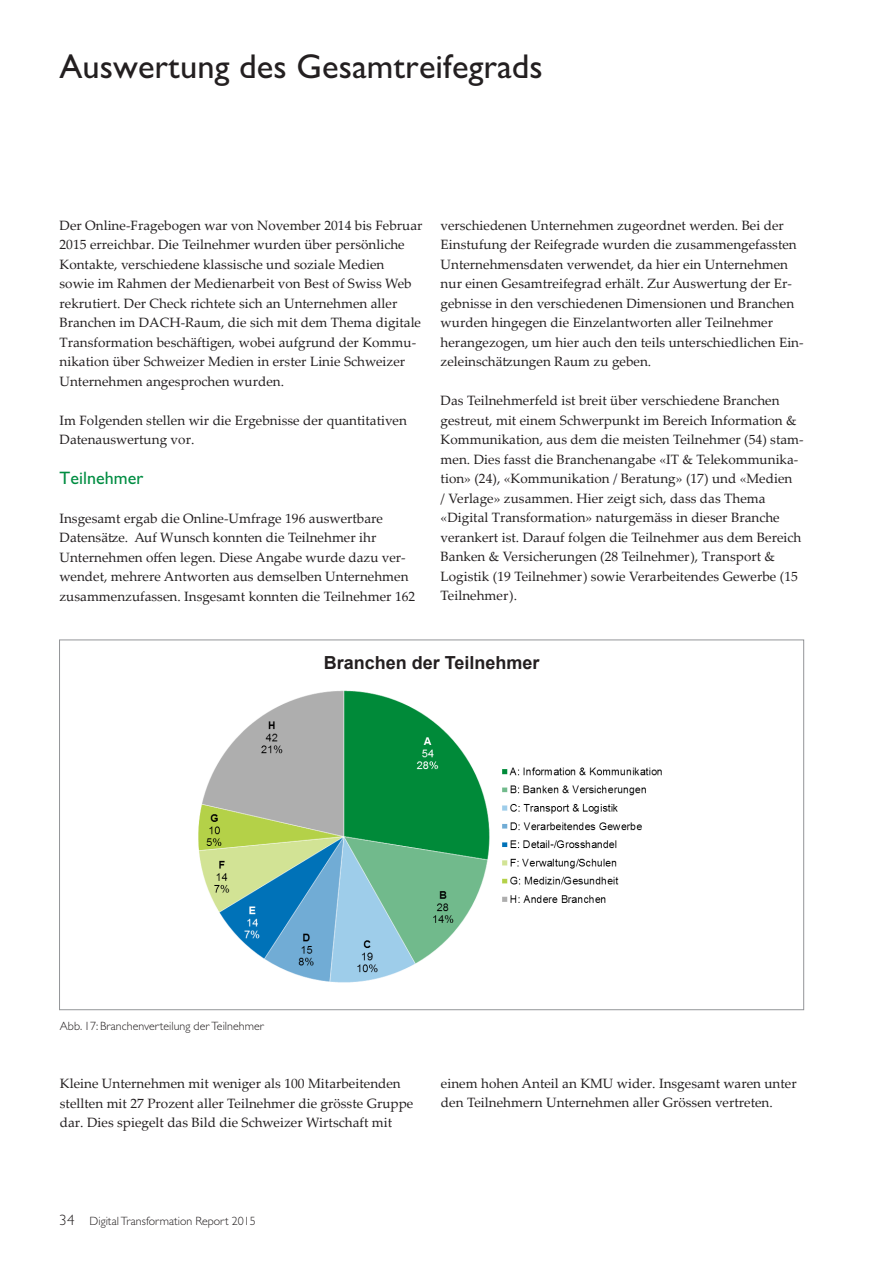
<style>
.page{position:relative;width:893px;height:1263px;background:#fff}
.page>*{position:absolute;margin:0;border:0;box-sizing:border-box;transform-origin:0 0}
.t1{font:500 34.5px "Gill Sans MT Pro";color:#231f20}
.t2{font:700 18px "Arial";color:#231f20}
.t3{font:500 18px "Gill Sans MT Pro";color:#008d42}
.t4{font:13.5px/19.5px "Palatino Linotype";color:#231f20}
.t5{font:300 12px "Gill Sans MT Pro";color:#231f20}
.s1{font-size:15px}
</style>
<div class="page">
<img style="left:198px;top:690px;width:464px;height:293px">
<h1 class="t1" style="left:60px;top:45px;width:485px">Auswertung des Gesamtreifegrads</h1>
<p class="t4" style="left:60px;top:215px;width:365px">Der Online-Fragebogen war von November 2014 bis Februar 2015 erreichbar. Die Teilnehmer wurden über persönliche Kontakte, verschiedene klassische und soziale Medien sowie im Rahmen der Medienarbeit von Best of Swiss Web rekrutiert. Der Check richtete sich an Unternehmen aller Branchen im DACH-Raum, die sich mit dem Thema digitale Transformation beschäftigen, wobei aufgrund der Kommu&shy;nikation über Schweizer Medien in erster Linie Schweizer Unternehmen angesprochen wurden.</p>
<p class="t4" style="left:60px;top:410px;width:349px">Im Folgenden stellen wir die Ergebnisse der quantitativen<br>Datenauswertung vor.</p>
<h2 class="t3" style="left:60px;top:467px;width:85px">Teilnehmer</h2>
<p class="t4" style="left:60px;top:508px;width:357px">Insgesamt ergab die Online-Umfrage 196 auswertbare Datensätze. Auf Wunsch konnten die Teilnehmer ihr Unternehmen offen legen. Diese Angabe wurde dazu ver&shy;wendet, mehrere Antworten aus demselben Unternehmen zusammenzufassen. Insgesamt konnten die Teilnehmer 162</p>
<p class="t4" style="left:441px;top:215px;width:365px">verschiedenen Unternehmen zugeordnet werden. Bei der Einstufung der Reifegrade wurden die zusammengefassten Unternehmensdaten verwendet, da hier ein Unternehmen nur einen Gesamtreifegrad erhält. Zur Auswertung der Er&shy;gebnisse in den verschiedenen Dimensionen und Branchen wurden hingegen die Einzelantworten aller Teilnehmer herangezogen, um hier auch den teils unterschiedlichen Ein&shy;zeleinschätzungen Raum zu geben.</p>
<p class="t4" style="left:441px;top:391px;width:365px">Das Teilnehmerfeld ist breit über verschiedene Branchen gestreut, mit einem Schwerpunkt im Bereich Information &amp; Kommunikation, aus dem die meisten Teilnehmer (54) stam&shy;men. Dies fasst die Branchenangabe «IT &amp; Telekommunika&shy;tion» (24), «Kommunikation / Beratung» (17) und «Medien<br>/ Verlage» zusammen. Hier zeigt sich, dass das Thema «Digital Transformation» naturgemäss in dieser Branche verankert ist. Darauf folgen die Teilnehmer aus dem Bereich Banken &amp; Versicherungen (28 Teilnehmer), Transport &amp; Logistik (19 Teilnehmer) sowie Verarbeitendes Gewerbe (15<br>Teilnehmer).</p>
<h2 class="t2" style="left:324px;top:650px;width:217px">Branchen der Teilnehmer</h2>
<p class="t5" style="left:60px;top:1018px;width:206px">Abb. 17: Branchenverteilung der Teilnehmer</p>
<p class="t4" style="left:60px;top:1073px;width:355px">Kleine Unternehmen mit weniger als 100 Mitarbeitenden stellten mit 27 Prozent aller Teilnehmer die grösste Gruppe dar. Dies spiegelt das Bild die Schweizer Wirtschaft mit</p>
<p class="t4" style="left:441px;top:1073px;width:357px">einem hohen Anteil an KMU wider. Insgesamt waren unter den Teilnehmern Unternehmen aller Grössen vertreten.</p>
<p class="t5" style="left:60px;top:1213px;width:198px"><span class="s1">34</span> Digital Transformation Report 2015</p>
</div>
